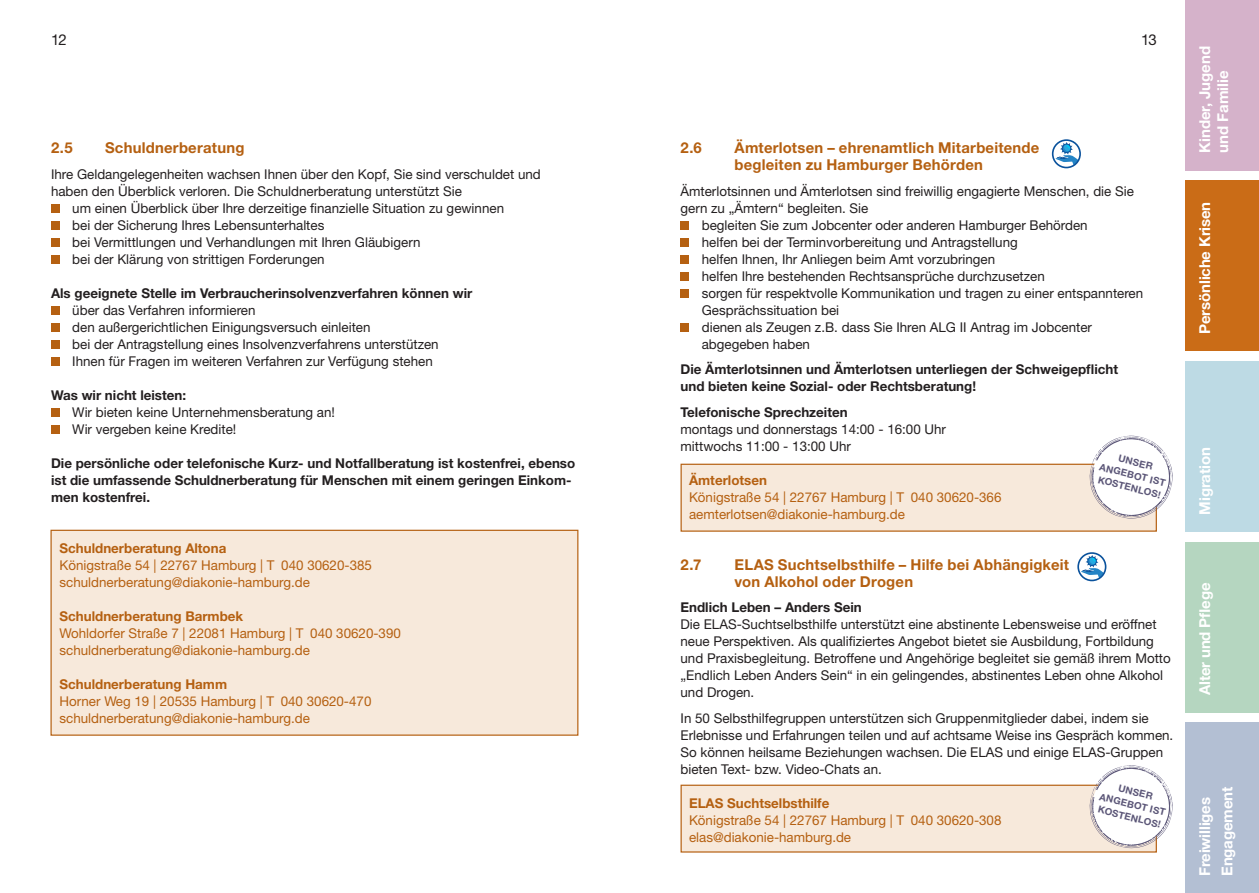
<style>
.page{position:relative;width:1259px;height:893px;background:#fff}
.page>*{position:absolute;margin:0;border:0;box-sizing:border-box;transform-origin:0 0}
.cyan_bold{font:700 15px/17px "Helvetica Neue LT Pro";letter-spacing:.015em;color:#b56011}
.t1{font:700 15px/18px "Helvetica Neue LT Pro";letter-spacing:-.01em;color:#fff}
.t2{font:15px "Helvetica Neue LT Pro";color:#231f20}
.t3{font:13.5px/17px "Helvetica Neue LT Pro";color:#231f20}
.t4{font:700 13.5px/17px "Helvetica Neue LT Pro";color:#231f20}
.t5{font:13.5px/17px "Helvetica Neue LT Pro";color:#b56011}
.t6{font:700 13.5px "Helvetica Neue LT Pro";color:#b56011}
._11_Fliesstext_9pt_4{font:700 9.75px "Helvetica Neue LT Pro";color:#5c5778}
</style>
<div class="page">
<div style="left:680px;top:464px;width:477px;height:68px;background:#f7e9db;border:1px solid #b56011"></div>
<div style="left:680px;top:785px;width:477px;height:68px;background:#f7e9db;border:1px solid #b56011"></div>
<div style="left:50px;top:530px;width:528px;height:206px;background:#f7e9db;border:1px solid #b56011"></div>
<div style="left:51px;top:204px;width:9px;height:9px;background:#b56011"></div>
<div style="left:51px;top:221px;width:9px;height:9px;background:#b56011"></div>
<div style="left:51px;top:238px;width:9px;height:9px;background:#b56011"></div>
<div style="left:51px;top:255px;width:9px;height:9px;background:#b56011"></div>
<div style="left:51px;top:306px;width:9px;height:9px;background:#b56011"></div>
<div style="left:51px;top:323px;width:9px;height:9px;background:#b56011"></div>
<div style="left:51px;top:340px;width:9px;height:9px;background:#b56011"></div>
<div style="left:51px;top:357px;width:9px;height:9px;background:#b56011"></div>
<div style="left:51px;top:408px;width:9px;height:9px;background:#b56011"></div>
<div style="left:51px;top:425px;width:9px;height:9px;background:#b56011"></div>
<div style="left:1185px;top:181px;width:74px;height:170px;background:#ca6c17"></div>
<svg style="left:1185px;top:361px;width:74px;height:532px;background:#b9d1d3"></svg>
<div style="left:1185px;top:0;width:74px;height:171px;background:#d5b2ca"></div>
<div style="left:680px;top:221px;width:9px;height:9px;background:#b56011"></div>
<div style="left:680px;top:238px;width:9px;height:9px;background:#b56011"></div>
<div style="left:680px;top:255px;width:9px;height:9px;background:#b56011"></div>
<div style="left:680px;top:272px;width:9px;height:9px;background:#b56011"></div>
<div style="left:680px;top:289px;width:9px;height:9px;background:#b56011"></div>
<div style="left:680px;top:323px;width:9px;height:9px;background:#b56011"></div>
<svg style="left:1055px;top:142px;width:23px;height:23px"></svg>
<div style="left:1052px;top:139px;width:29px;height:29px;border:2px solid #0a529c;border-radius:50%"></div>
<div style="left:1062px;top:144px;width:9px;height:9px;border:1px solid #0a529c;border-radius:50%"></div>
<svg style="left:1081px;top:555px;width:23px;height:23px"></svg>
<div style="left:1077px;top:552px;width:29px;height:29px;border:2px solid #0a529c;border-radius:50%"></div>
<div style="left:1087px;top:557px;width:9px;height:9px;border:1px solid #0a529c;border-radius:50%"></div>
<svg style="left:1088px;top:765px;width:85px;height:85px"></svg>
<svg style="left:1088px;top:435px;width:85px;height:85px"></svg>
<p class="t2" style="left:51px;top:30px;width:17px">12</p>
<p class="t2" style="left:1141px;top:30px;width:17px">13</p>
<p class="cyan_bold" style="left:51px;top:139px;width:23px">2.5</p>
<p class="cyan_bold" style="left:105px;top:139px;width:141px">Schuldnerberatung</p>
<p class="t3" style="left:51px;top:165px;width:491px">Ihre Geldangelegenheiten wachsen Ihnen über den Kopf, Sie sind verschuldet und haben den Überblick verloren. Die Schuldnerberatung unterstützt Sie</p>
<p class="t3" style="left:72px;top:199px;width:433px">um einen Überblick über Ihre derzeitige finanzielle Situation zu gewinnen</p>
<p class="t3" style="left:72px;top:216px;width:254px">bei der Sicherung Ihres Lebensunterhaltes</p>
<p class="t3" style="left:72px;top:233px;width:350px">bei Vermittlungen und Verhandlungen mit Ihren Gläubigern</p>
<p class="t3" style="left:72px;top:250px;width:254px">bei der Klärung von strittigen Forderungen</p>
<p class="t4" style="left:51px;top:284px;width:423px">Als geeignete Stelle im Verbraucherinsolvenzverfahren können wir</p>
<p class="t3" style="left:72px;top:301px;width:185px">über das Verfahren informieren</p>
<p class="t3" style="left:72px;top:318px;width:300px">den außergerichtlichen Einigungsversuch einleiten</p>
<p class="t3" style="left:72px;top:335px;width:368px">bei der Antragstellung eines Insolvenzverfahrens unterstützen</p>
<p class="t3" style="left:72px;top:352px;width:362px">Ihnen für Fragen im weiteren Verfahren zur Verfügung stehen</p>
<p class="t4" style="left:51px;top:386px;width:137px">Was wir nicht leisten:</p>
<p class="t3" style="left:72px;top:403px;width:264px">Wir bieten keine Unternehmensberatung an!</p>
<p class="t3" style="left:72px;top:420px;width:165px">Wir vergeben keine Kredite!</p>
<p class="t4" style="left:51px;top:454px;width:526px">Die persönliche oder telefonische Kurz- und Notfallberatung ist kostenfrei, ebenso ist die umfassende Schuldnerberatung für Menschen mit einem geringen Einkom&shy;men kostenfrei.</p>
<p class="t6" style="left:60px;top:539px;width:168px">Schuldnerberatung Altona</p>
<p class="t5" style="left:60px;top:556px;width:314px">Königstraße 54 | 22767 Hamburg | T 040 30620-385</p>
<p class="t5" style="left:60px;top:573px;width:252px">schuldnerberatung@diakonie-hamburg.de</p>
<p class="t6" style="left:60px;top:608px;width:185px">Schuldnerberatung Barmbek</p>
<p class="t5" style="left:60px;top:624px;width:343px">Wohldorfer Straße 7 | 22081 Hamburg | T 040 30620-390</p>
<p class="t5" style="left:60px;top:641px;width:252px">schuldnerberatung@diakonie-hamburg.de</p>
<p class="t6" style="left:60px;top:676px;width:169px">Schuldnerberatung Hamm</p>
<p class="t5" style="left:60px;top:692px;width:313px">Horner Weg 19 | 20535 Hamburg | T 040 30620-470</p>
<p class="t5" style="left:60px;top:709px;width:252px">schuldnerberatung@diakonie-hamburg.de</p>
<p class="cyan_bold" style="left:680px;top:139px;width:23px">2.6</p>
<p class="cyan_bold" style="left:734px;top:139px;width:306px">Ämterlotsen – ehrenamtlich Mitarbeitende begleiten zu Hamburger Behörden</p>
<p class="t3" style="left:680px;top:182px;width:455px">Ämterlotsinnen und Ämterlotsen sind freiwillig engagierte Menschen, die Sie gern zu „Ämtern“ begleiten. Sie</p>
<p class="t3" style="left:702px;top:216px;width:387px">begleiten Sie zum Jobcenter oder anderen Hamburger Behörden</p>
<p class="t3" style="left:702px;top:233px;width:317px">helfen bei der Terminvorbereitung und Antragstellung</p>
<p class="t3" style="left:702px;top:250px;width:295px">helfen Ihnen, Ihr Anliegen beim Amt vorzubringen</p>
<p class="t3" style="left:702px;top:267px;width:344px">helfen Ihre bestehenden Rechtsansprüche durchzusetzen</p>
<p class="t3" style="left:702px;top:284px;width:443px">sorgen für respektvolle Kommunikation und tragen zu einer entspannteren<br>Gesprächssituation bei</p>
<p class="t3" style="left:702px;top:318px;width:392px">dienen als Zeugen z.B. dass Sie Ihren ALG II Antrag im Jobcenter abgegeben haben</p>
<p class="t4" style="left:680px;top:361px;width:439px">Die Ämterlotsinnen und Ämterlotsen unterliegen der Schweigepflicht und bieten keine Sozial- oder Rechtsberatung!</p>
<p class="t4" style="left:680px;top:403px;width:169px">Telefonische Sprechzeiten</p>
<p class="t3" style="left:680px;top:420px;width:267px">montags und donnerstags 14:00 - 16:00 Uhr</p>
<p class="t3" style="left:680px;top:437px;width:172px">mittwochs 11:00 - 13:00 Uhr</p>
<p class="t6" style="left:689px;top:471px;width:79px">Ämterlotsen</p>
<p class="t5" style="left:689px;top:488px;width:314px">Königstraße 54 | 22767 Hamburg | T 040 30620-366</p>
<p class="t5" style="left:689px;top:505px;width:217px">aemterlotsen@diakonie-hamburg.de</p>
<p class="cyan_bold" style="left:680px;top:556px;width:22px">2.7</p>
<p class="cyan_bold" style="left:734px;top:556px;width:336px">ELAS Suchtselbsthilfe – Hilfe bei Abhängigkeit von Alkohol oder Drogen</p>
<p class="t4" style="left:680px;top:599px;width:183px">Endlich Leben – Anders Sein</p>
<p class="t3" style="left:680px;top:616px;width:492px">Die ELAS-Suchtselbsthilfe unterstützt eine abstinente Lebensweise und eröffnet neue Perspektiven. Als qualifiziertes Angebot bietet sie Ausbildung, Fortbildung und Praxisbegleitung. Betroffene und Angehörige begleitet sie gemäß ihrem Motto „Endlich Leben Anders Sein“ in ein gelingendes, abstinentes Leben ohne Alkohol und Drogen.</p>
<p class="t3" style="left:680px;top:709px;width:494px">In 50 Selbsthilfegruppen unterstützen sich Gruppenmitglieder dabei, indem sie Erlebnisse und Erfahrungen teilen und auf achtsame Weise ins Gespräch kommen.<br>So können heilsame Beziehungen wachsen. Die ELAS und einige ELAS-Gruppen bieten Text- bzw. Video-Chats an.</p>
<p class="t6" style="left:689px;top:795px;width:142px">ELAS Suchtselbsthilfe</p>
<p class="t5" style="left:689px;top:811px;width:314px">Königstraße 54 | 22767 Hamburg | T 040 30620-308 elas@diakonie-hamburg.de</p>
<p class="_11_Fliesstext_9pt_4" style="left:1120px;top:452px;width:37px;rotate:14deg">UNSER</p>
<p class="_11_Fliesstext_9pt_4" style="left:1101px;top:461px;width:69px;rotate:14deg">ANGEBOT IST</p>
<p class="_11_Fliesstext_9pt_4" style="left:1099px;top:473px;width:66px;rotate:14deg">KOSTENLOS!</p>
<p class="_11_Fliesstext_9pt_4" style="left:1120px;top:782px;width:37px;rotate:14deg">UNSER</p>
<p class="_11_Fliesstext_9pt_4" style="left:1101px;top:790px;width:69px;rotate:14deg">ANGEBOT IST</p>
<p class="_11_Fliesstext_9pt_4" style="left:1099px;top:803px;width:66px;rotate:14deg">KOSTENLOS!</p>
<p class="t1" style="left:1195px;top:153px;width:109px;rotate:-90deg">Kinder, Jugend und Familie</p>
<p class="t1" style="left:1195px;top:334px;width:134px;rotate:-90deg">Persönliche Krisen</p>
<p class="t1" style="left:1195px;top:515px;width:69px;rotate:-90deg">Migration</p>
<p class="t1" style="left:1195px;top:695px;width:114px;rotate:-90deg">Alter und Pflege</p>
<p class="t1" style="left:1195px;top:876px;width:80px;rotate:-90deg">Freiwilliges</p>
<p class="t1" style="left:1217px;top:876px;width:91px;rotate:-90deg">Engagement</p>
</div>
